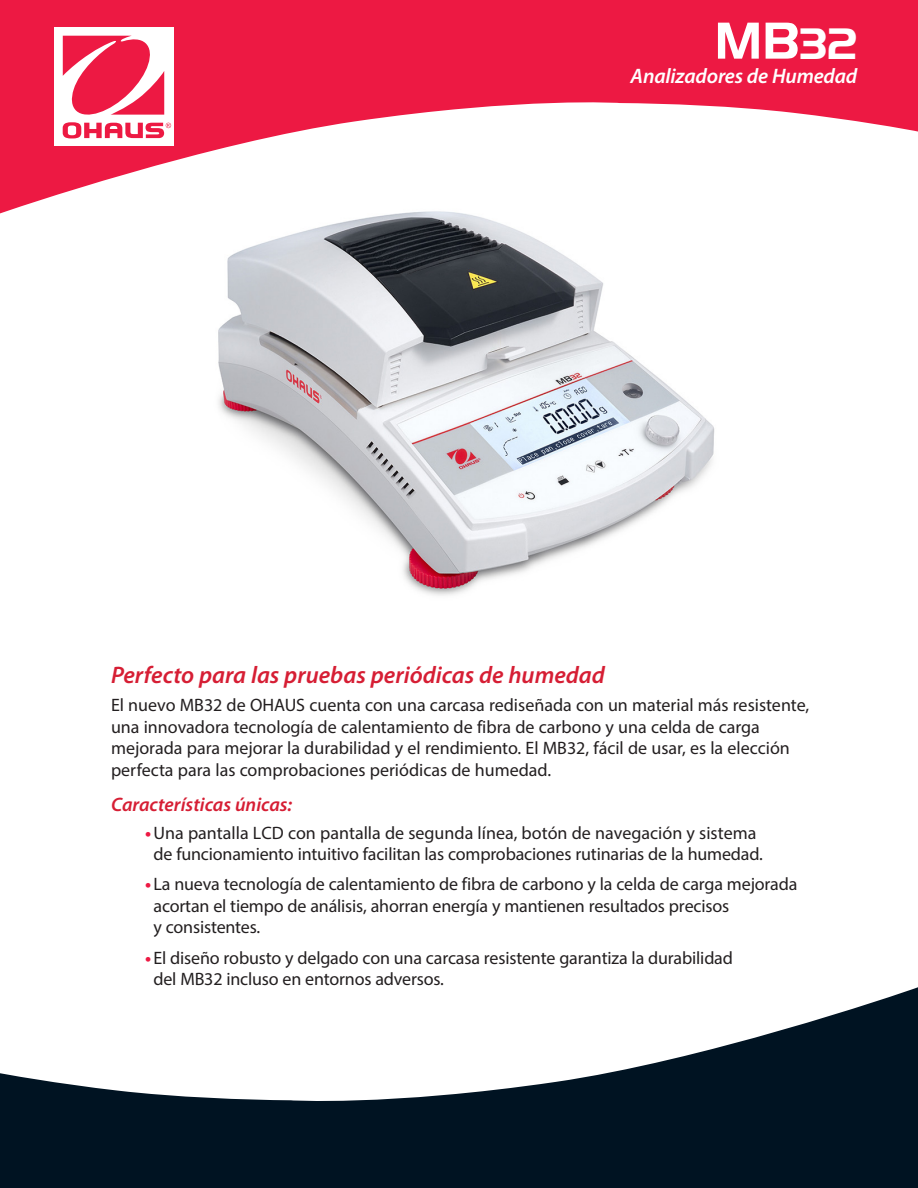
<style>
.page{position:relative;width:918px;height:1188px;background:#fff}
.page>*{position:absolute;margin:0;border:0;box-sizing:border-box;transform-origin:0 0}
.Cover_Product_Name{font:700 54px "Handel Got D";color:#fff}
.Cover_Headline_Text{font:italic 600 24px "Myriad Pro";color:#d61e34}
.Cover_Product_Sub_Title{font:italic 600 21px "Myriad Pro";letter-spacing:-.01em;color:#fff}
.Cover_Standard_Features_Include{font:italic 600 19.5px "Myriad Pro";color:#d61e34}
.Cover_Copy_Text{font:18px/21.6px "Myriad Pro";letter-spacing:-.01em;color:#231f20}
.s1{font-size:45.9px}
.s2{font-weight:700;color:#ed1943}
</style>
<div class="page">
<svg style="left:0;top:0;width:918px;height:214px;fill:#ed1943"></svg>
<div style="left:54px;top:27px;width:120px;height:119px;background:#fff"></div>
<svg style="left:63px;top:36px;width:108px;height:102px"></svg>
<svg style="left:0;top:987px;width:918px;height:201px;fill:#001322"></svg>
<img style="left:175px;top:181px;width:587px;height:415px">
<p class="Cover_Product_Name" style="left:714px;top:10px;width:145px">MB<span class="s1">32</span></p>
<p class="Cover_Product_Sub_Title" style="left:631px;top:62px;width:228px">Analizadores de Humedad</p>
<p class="Cover_Headline_Text" style="left:111px;top:660px;width:496px">Perfecto para las pruebas periódicas de humedad</p>
<p class="Cover_Copy_Text" style="left:111px;top:694px;width:700px">El nuevo MB32 de OHAUS cuenta con una carcasa rediseñada con un material más resistente, una innovadora tecnología de calentamiento de fibra de carbono y una celda de carga mejorada para mejorar la durabilidad y el rendimiento. El MB32, fácil de usar, es la elección perfecta para las comprobaciones periódicas de humedad.</p>
<p class="Cover_Standard_Features_Include" style="left:111px;top:792px;width:183px">Características únicas:</p>
<p class="Cover_Copy_Text" style="left:145px;top:821px;width:619px;text-align:center"><span class="s2">•</span>Una pantalla LCD con pantalla de segunda línea, botón de navegación y sistema de funcionamiento intuitivo facilitan las comprobaciones rutinarias de la humedad.</p>
<p class="Cover_Copy_Text" style="left:154px;top:873px;width:645px;text-indent:-9px"><span class="s2">•</span> La nueva tecnología de calentamiento de fibra de carbono y la celda de carga mejorada acortan el tiempo de análisis, ahorran energía y mantienen resultados precisos<br>y consistentes.</p>
<p class="Cover_Copy_Text" style="left:154px;top:946px;width:581px;text-indent:-9px"><span class="s2">•</span> El diseño robusto y delgado con una carcasa resistente garantiza la durabilidad del MB32 incluso en entornos adversos.</p>
</div>
